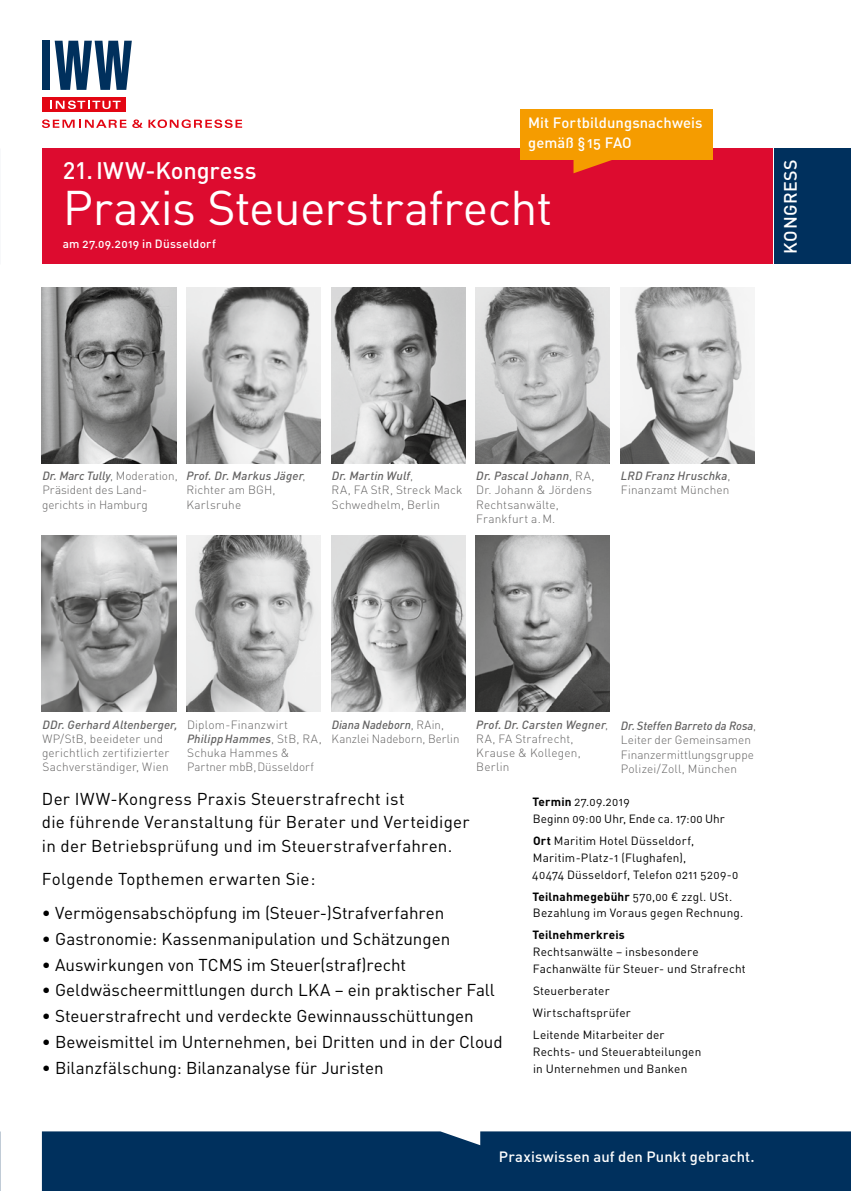
<style>
.page{position:relative;width:851px;height:1191px;background:#fff}
.page>*{position:absolute;margin:0;border:0;box-sizing:border-box;transform-origin:0 0}
.t1{font:48px "DIN Pro";letter-spacing:-.015em;color:#fff}
.t2{font:500 23.7px "DIN Pro";letter-spacing:-.005em;color:#fff}
.t3{font:500 17.7px "DIN Pro";letter-spacing:.03em;color:#fff}
.t4{font:16.95px/23.2px "DIN Pro";letter-spacing:.005em;color:#000}
.t5{font:500 14.85px/20.7px "DIN Pro";letter-spacing:.005em;color:#fff}
.t6{font:300 11.85px/14.2px "DIN Pro";letter-spacing:.015em;color:#646363}
.t7{font:11.85px/16.8px "DIN Pro";letter-spacing:.015em;color:#000}
.t8{font:500 11.85px "DIN Pro";letter-spacing:.02em;color:#fff}
.t9{font:italic 500 11.85px "DIN Pro";letter-spacing:.01em;color:#646363}
.t10{font:700 11.85px "DIN Pro";letter-spacing:.015em;color:#000}
.s1{font-weight:500;font-style:italic}
.s2{font-weight:700}
</style>
<div class="page">
<div style="left:42px;top:1131px;width:808px;height:60px;background:#00305d"></div>
<div style="left:42px;top:149px;width:730px;height:115px;background:#dd0b2f"></div>
<svg style="left:42px;top:119px;width:84px;height:9px"></svg>
<svg style="left:132px;top:119px;width:110px;height:9px"></svg>
<div style="left:42px;top:97px;width:84px;height:15px;background:#e30613"></div>
<svg style="left:50px;top:100px;width:71px;height:9px"></svg>
<div style="left:42px;top:41px;width:8px;height:49px;background:#00305d"></div>
<svg style="left:55px;top:41px;width:77px;height:49px"></svg>
<svg style="left:573px;top:159px;width:40px;height:14px"></svg>
<div style="left:519px;top:109px;width:193px;height:50px;background:#f59c00"></div>
<img style="left:42px;top:287px;width:134px;height:176px">
<img style="left:42px;top:536px;width:134px;height:176px">
<img style="left:331px;top:536px;width:134px;height:176px">
<img style="left:186px;top:536px;width:134px;height:176px">
<img style="left:620px;top:287px;width:134px;height:176px">
<img style="left:475px;top:287px;width:135px;height:176px">
<img style="left:186px;top:287px;width:134px;height:176px">
<img style="left:475px;top:536px;width:135px;height:176px">
<img style="left:331px;top:287px;width:134px;height:176px">
<div style="left:774px;top:149px;width:76px;height:115px;background:#00305d"></div>
<p class="t5" style="left:528px;top:111px;width:176px">Mit Fortbildungsnachweis gemäß § 15 FAO</p>
<h2 class="t2" style="left:63px;top:154px;width:195px">21. IWW-Kongress</h2>
<h1 class="t1" style="left:63px;top:175px;width:491px">Praxis Steuerstrafrecht</h1>
<p class="t8" style="left:63px;top:235px;width:154px">am 27.09.2019 in Düsseldorf</p>
<h3 class="t3" style="left:778px;top:254px;width:96px;rotate:-90deg">KONGRESS</h3>
<p class="t6" style="left:42px;top:468px;width:137px"><span class="s1">Dr. Marc Tully</span>, Moderation,<br>Präsident des Land&shy;gerichts in Hamburg</p>
<p class="t6" style="left:186px;top:468px;width:121px"><span class="s1">Prof. Dr. Markus Jäger</span>,<br>Richter am BGH,<br>Karlsruhe</p>
<p class="t6" style="left:331px;top:468px;width:132px"><span class="s1">Dr. Martin Wulf</span>,<br>RA, FA StR, Streck Mack<br>Schwedhelm, Berlin</p>
<p class="t6" style="left:476px;top:468px;width:120px"><span class="s1">Dr. Pascal Johann</span>, RA,<br>Dr. Johann &amp; Jördens<br>Rechtsanwälte,<br>Frankfurt a. M.</p>
<p class="t6" style="left:620px;top:468px;width:111px"><span class="s1">LRD Franz Hruschka</span>,<br>Finanzamt München</p>
<p class="t9" style="left:42px;top:717px;width:137px">DDr. Gerhard Altenberger,</p>
<p class="t6" style="left:42px;top:731px;width:129px">WP/StB, beeideter und gerichtlich zer ti fizierter<br>Sachverstän diger, Wien</p>
<p class="t6" style="left:187px;top:716px;width:136px">Diplom-Finanzwirt<br><span class="s1">Philipp Hammes</span>, StB, RA,<br>Schuka Hammes &amp;<br>Partner mbB, Düssel dorf</p>
<p class="t6" style="left:331px;top:716px;width:129px"><span class="s1">Diana Nadeborn</span>, RAin,<br>Kanzlei Nadeborn, Berlin</p>
<p class="t6" style="left:476px;top:716px;width:133px"><span class="s1">Prof. Dr. Carsten Wegner</span>,<br>RA, FA Strafrecht,<br>Krause &amp; Kollegen,<br>Berlin</p>
<p class="t6" style="left:620px;top:718px;width:137px"><span class="s1">Dr. Steffen Barreto da Rosa</span>,<br>Leiter der Gemeinsamen<br>Finanzermittlungsgruppe<br>Polizei/Zoll, München</p>
<h3 class="t4" style="left:42px;top:786px;width:429px">Der IWW-Kongress Praxis Steuerstrafrecht ist<br>die führende Veranstaltung für Berater und Verteidiger in der Betriebsprüfung und im Steuerstrafverfahren.</h3>
<h3 class="t4" style="left:42px;top:866px;width:275px">Folgende Topthemen erwarten Sie:</h3>
<h3 class="t4" style="left:42px;top:900px;width:404px">• Vermögensabschöpfung im (Steuer-)Strafverfahren</h3>
<h3 class="t4" style="left:42px;top:926px;width:410px">• Gastronomie: Kassenmanipulation und Schätzungen</h3>
<h3 class="t4" style="left:42px;top:952px;width:365px">• Auswirkungen von TCMS im Steuer(straf)recht</h3>
<h3 class="t4" style="left:42px;top:978px;width:454px">• Geldwäscheermittlungen durch LKA – ein praktischer Fall</h3>
<h3 class="t4" style="left:42px;top:1003px;width:433px">• Steuerstrafrecht und verdeckte Gewinnausschüttungen</h3>
<h3 class="t4" style="left:42px;top:1029px;width:462px">• Beweismittel im Unternehmen, bei Dritten und in der Cloud</h3>
<h3 class="t4" style="left:42px;top:1055px;width:343px">• Bilanzfälschung: Bilanzanalyse für Juristen</h3>
<p class="t7" style="left:532px;top:793px;width:194px"><span class="s2">Termin</span> 27.09.2019<br>Beginn 09:00 Uhr, Ende ca. 17:00 Uhr</p>
<p class="t7" style="left:532px;top:831px;width:207px"><span class="s2">Ort</span> Maritim Hotel Düsseldorf,<br>Maritim-Platz-1 (Flughafen),<br>40474 Düsseldorf, Telefon 0211 5209-0</p>
<p class="t7" style="left:532px;top:887px;width:212px"><span class="s2">Teilnahmegebühr</span> 570,00 € zzgl. USt.<br>Bezahlung im Voraus gegen Rechnung.</p>
<p class="t10" style="left:532px;top:927px;width:94px">Teilnehmerkreis</p>
<p class="t7" style="left:533px;top:943px;width:214px">Rechtsanwälte – insbesondere<br>Fachanwälte für Steuer- und Strafrecht</p>
<p class="t7" style="left:533px;top:979px;width:133px;line-height:22px">Steuerberater<br>Wirtschaftsprüfer<br>Leitende Mitarbeiter der</p>
<p class="t7" style="left:533px;top:1042px;width:170px">Rechts- und Steuerabteilungen in Unternehmen und Banken</p>
<p class="t5" style="left:499px;top:1146px;width:257px">Praxiswissen auf den Punkt gebracht.</p>
</div>
